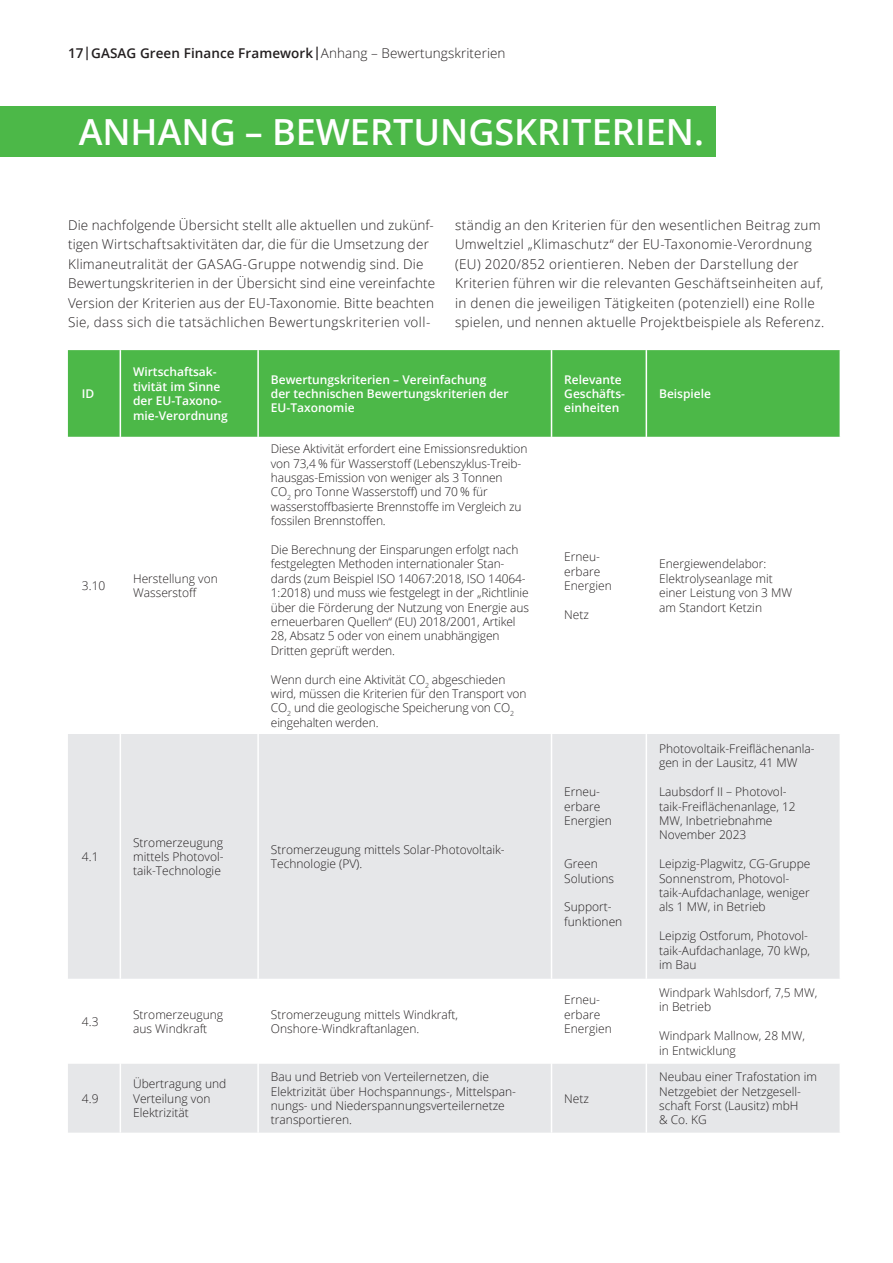
<style>
.page{position:relative;width:893px;height:1263px;background:#fff}
.page>*{position:absolute;margin:0;border:0;box-sizing:border-box;transform-origin:0 0}
.t1{font:600 36px "Open Sans";color:#fff}
.t2{font:300 13.5px/19.5px "Open Sans";letter-spacing:.02em;color:#231f20}
.t3{font:600 13.5px "Open Sans";letter-spacing:.005em;color:#231f20}
.t4{font:300 12px/14.4px "Open Sans";color:#231f20}
.t5{font:600 12px/14.4px "Open Sans";color:#fff}
.s1{font-weight:300}
</style>
<div class="page">
<div style="left:0;top:106px;width:715px;height:51px;background:#4cb848"></div>
<div style="left:68px;top:350px;width:772px;height:87px;background:#4cb848"></div>
<svg style="left:68px;top:734px;width:772px;height:399px;fill:#e6e7e9"></svg>
<hr style="left:120px;top:350px;width:1px;height:87px;background:#fff">
<hr style="left:257px;top:350px;width:2px;height:87px;background:#fff">
<hr style="left:551px;top:350px;width:1px;height:87px;background:#fff">
<hr style="left:646px;top:350px;width:1px;height:87px;background:#fff">
<hr style="left:120px;top:734px;width:1px;height:245px;background:#fff">
<hr style="left:257px;top:734px;width:2px;height:245px;background:#fff">
<hr style="left:551px;top:734px;width:1px;height:245px;background:#fff">
<hr style="left:646px;top:734px;width:1px;height:245px;background:#fff">
<hr style="left:120px;top:979px;width:1px;height:85px;background:#fff">
<hr style="left:257px;top:979px;width:2px;height:85px;background:#fff">
<hr style="left:551px;top:979px;width:1px;height:85px;background:#fff">
<hr style="left:646px;top:979px;width:1px;height:85px;background:#fff">
<hr style="left:120px;top:1064px;width:1px;height:69px;background:#fff">
<hr style="left:257px;top:1064px;width:2px;height:69px;background:#fff">
<hr style="left:551px;top:1064px;width:1px;height:69px;background:#fff">
<hr style="left:646px;top:1064px;width:1px;height:69px;background:#fff">
<p class="t3" style="left:68px;top:44px;width:439px">17|GASAG Green Finance Framework|<span class="s1">Anhang – Bewertungskriterien</span></p>
<p class="t1" style="left:79px;top:108px;width:627px">ANHANG – BEWERTUNGSKRITERIEN.</p>
<p class="t2" style="left:68px;top:214px;width:369px">Die nachfolgende Übersicht stellt alle aktuellen und zukünf&shy;tigen Wirtschaftsaktivitäten dar, die für die Umsetzung der Klimaneutralität der GASAG-Gruppe notwendig sind. Die Bewertungskriterien in der Übersicht sind eine vereinfachte Version der Kriterien aus der EU-Taxonomie. Bitte beachten Sie, dass sich die tatsächlichen Bewertungskriterien voll-</p>
<p class="t2" style="left:455px;top:214px;width:367px">ständig an den Kriterien für den wesentlichen Beitrag zum<br>Umweltziel „Klimaschutz“ der EU-Taxonomie-Verordnung (EU) 2020/852 orientieren. Neben der Darstellung der</p>
<p class="t2" style="left:455px;top:273px;width:371px">Kriterien führen wir die relevanten Geschäftseinheiten auf, in denen die jeweiligen Tätigkeiten (potenziell) eine Rolle spielen, und nennen aktuelle Projektbeispiele als Referenz.</p>
<p class="t5" style="left:82px;top:386px;width:14px">ID</p>
<p class="t4" style="left:82px;top:578px;width:25px">3.10</p>
<p class="t4" style="left:82px;top:849px;width:18px">4.1</p>
<p class="t5" style="left:133px;top:365px;width:96px">Wirtschaftsak&shy;tivität im Sinne der EU-Taxono&shy;mie-Verordnung</p>
<p class="t5" style="left:271px;top:372px;width:239px">Bewertungskriterien – Vereinfachung der technischen Bewertungskriterien der<br>EU-Taxonomie</p>
<p class="t5" style="left:564px;top:372px;width:62px">Relevante<br>Geschäfts&shy;einheiten</p>
<p class="t4" style="left:133px;top:571px;width:86px">Herstellung von</p>
<p class="t4" style="left:133px;top:585px;width:65px">Wasserstoff</p>
<p class="t4" style="left:271px;top:441px;width:258px">Diese Aktivität erfordert eine Emissionsreduktion von 73,4 % für Wasserstoff (Lebenszyklus-Treib&shy;hausgas-Emission von weniger als 3 Tonnen</p>
<p class="t4" style="left:271px;top:484px;width:252px">CO<sub>2</sub> pro Tonne Wasserstoff) und 70 % für wasserstoffbasierte Brennstoffe im Vergleich zu fossilen Brennstoffen.</p>
<p class="t4" style="left:271px;top:542px;width:260px">Die Berechnung der Einsparungen erfolgt nach festgelegten Methoden internationaler Stan&shy;dards (zum Beispiel ISO 14067:2018, ISO 14064- 1:2018) und muss wie festgelegt in der „Richtlinie über die Förderung der Nutzung von Energie aus erneuerbaren Quellen“ (EU) 2018/2001, Artikel 28, Absatz 5 oder von einem unabhängigen Dritten geprüft werden.</p>
<p class="t4" style="left:271px;top:672px;width:257px">Wenn durch eine Aktivität CO<sub>2</sub> abgeschieden wird, müssen die Kriterien für den Transport von CO<sub>2</sub> und die geologische Speicherung von CO<sub>2 </sub>eingehalten werden.</p>
<p class="t4" style="left:133px;top:835px;width:92px;text-align:justify">Stromerzeugung mittels Photovol&shy;taik-Technologie</p>
<p class="t4" style="left:271px;top:842px;width:235px">Stromerzeugung mittels Solar-Photovoltaik-</p>
<p class="t4" style="left:271px;top:856px;width:93px">Technologie (PV).</p>
<p class="t4" style="left:564px;top:549px;width:49px">Erneu&shy;erbare<br>Energien</p>
<p class="t4" style="left:564px;top:607px;width:26px">Netz</p>
<p class="t4" style="left:564px;top:784px;width:49px">Erneu&shy;erbare<br>Energien</p>
<p class="t4" style="left:564px;top:856px;width:51px">Green<br>Solutions</p>
<p class="t4" style="left:564px;top:899px;width:60px">Support&shy;funktionen</p>
<p class="t5" style="left:659px;top:386px;width:54px">Beispiele</p>
<p class="t4" style="left:659px;top:556px;width:109px">Energiewendelabor:</p>
<p class="t4" style="left:659px;top:571px;width:115px">Elektrolyseanlage mit</p>
<p class="t4" style="left:659px;top:585px;width:135px">einer Leistung von 3 MW</p>
<p class="t4" style="left:659px;top:600px;width:104px">am Standort Ketzin</p>
<p class="t4" style="left:659px;top:741px;width:157px">Photovoltaik-Freiflächenanla&shy;gen in der Lausitz, 41 MW</p>
<p class="t4" style="left:659px;top:784px;width:138px">Laubsdorf II – Photovol&shy;taik-Freiflächenanlage, 12<br>MW, Inbetriebnahme</p>
<p class="t4" style="left:659px;top:827px;width:89px">November 2023</p>
<p class="t4" style="left:659px;top:856px;width:153px">Leipzig-Plagwitz, CG-Gruppe<br>Sonnenstrom, Photovol&shy;taik-Aufdachanlage, weniger als 1 MW, in Betrieb</p>
<p class="t4" style="left:659px;top:928px;width:153px">Leipzig Ostforum, Photovol&shy;taik-Aufdachanlage, 70 kWp, im Bau</p>
<p class="t4" style="left:82px;top:1014px;width:18px">4.3</p>
<p class="t4" style="left:133px;top:1007px;width:92px">Stromerzeugung aus Windkraft</p>
<p class="t4" style="left:271px;top:1007px;width:189px">Stromerzeugung mittels Windkraft,</p>
<p class="t4" style="left:271px;top:1021px;width:150px">Onshore-Windkraftanlagen.</p>
<p class="t4" style="left:82px;top:1091px;width:18px">4.9</p>
<p class="t4" style="left:133px;top:1076px;width:95px">Übertragung und<br>Verteilung von<br>Elektrizität</p>
<p class="t4" style="left:271px;top:1069px;width:247px">Bau und Betrieb von Verteilernetzen, die Elektrizität über Hochspannungs-, Mittelspan&shy;nungs- und Niederspannungsverteilernetze transportieren.</p>
<p class="t4" style="left:564px;top:992px;width:49px">Erneu&shy;erbare<br>Energien</p>
<p class="t4" style="left:659px;top:985px;width:160px">Windpark Wahlsdorf, 7,5 MW, in Betrieb</p>
<p class="t4" style="left:659px;top:1028px;width:147px">Windpark Mallnow, 28 MW, in Entwicklung</p>
<p class="t4" style="left:564px;top:1091px;width:26px">Netz</p>
<p class="t4" style="left:659px;top:1069px;width:159px">Neubau einer Trafostation im<br>Netzgebiet der Netzgesell&shy;schaft Forst (Lausitz) mbH<br>&amp; Co. KG</p>
</div>
